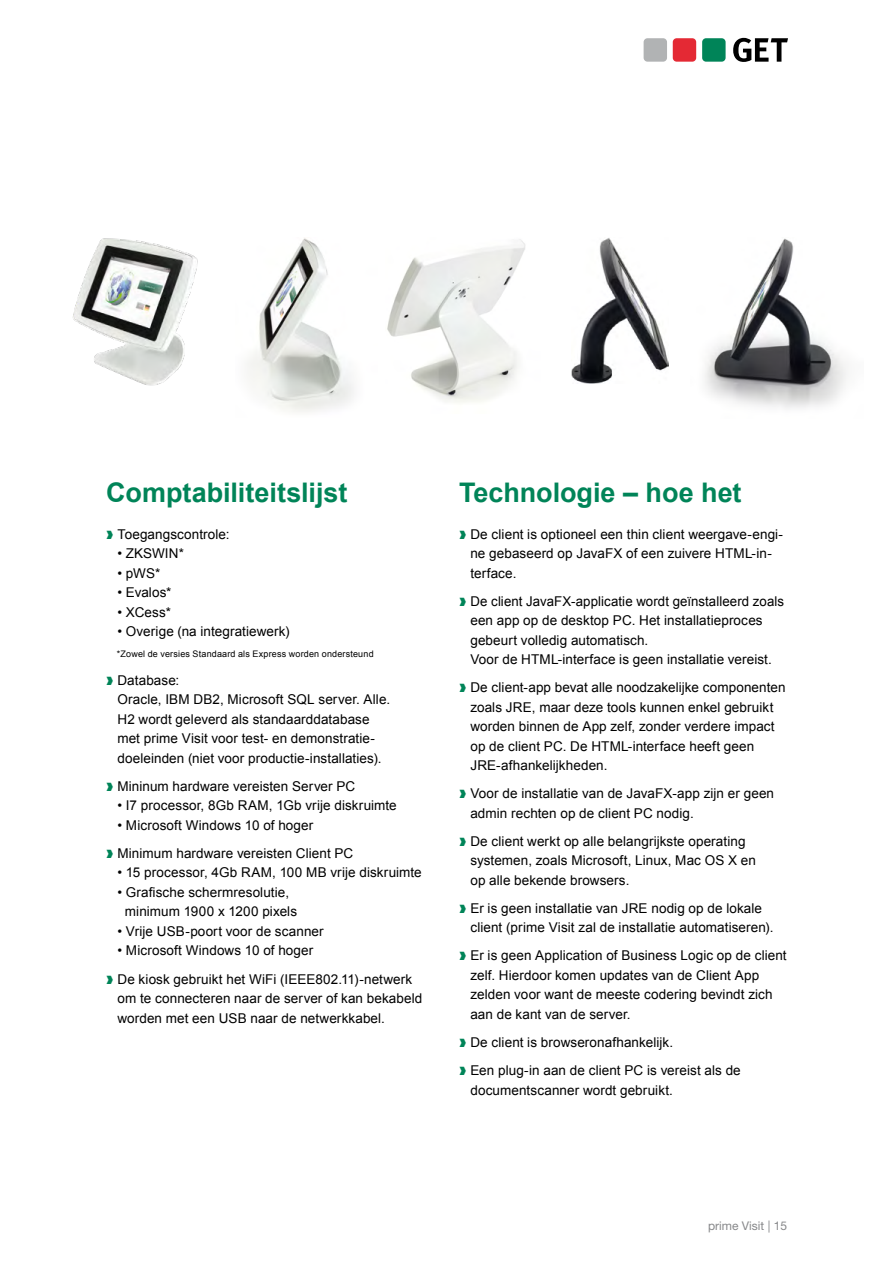
<style>
.page{position:relative;width:893px;height:1263px;background:#fff}
.page>*{position:absolute;margin:0;border:0;box-sizing:border-box;transform-origin:0 0}
.t1{font:700 27px "Arial";color:#008458}
.t2{font:13.5px/19.5px "Arial";letter-spacing:.005em;color:#000}
.t3{font:12px "Helvetica Neue LT Std";color:#87888a}
.t4{font:9px "Arial";letter-spacing:.02em;color:#000}
.s1{color:#008458}
</style>
<div class="page">
<img style="left:73px;top:238px;width:125px;height:148px">
<img style="left:247px;top:238px;width:107px;height:174px">
<img style="left:387px;top:239px;width:138px;height:164px">
<img style="left:572px;top:238px;width:96px;height:146px">
<img style="left:704px;top:238px;width:143px;height:171px">
<svg style="left:733px;top:38px;width:55px;height:24px"></svg>
<div style="left:702px;top:38px;width:24px;height:24px;background:#008458;border-radius:4px"></div>
<div style="left:673px;top:38px;width:23px;height:24px;background:#e42934;border-radius:4px"></div>
<div style="left:644px;top:38px;width:23px;height:24px;background:#b1b3b4;border-radius:4px"></div>
<h1 class="t1" style="left:106px;top:475px;width:243px">Comptabiliteitslijst</h1>
<p class="t2" style="left:106px;top:525px;width:125px"><span class="s1">❱</span> Toegangscontrole:</p>
<p class="t2" style="left:117px;top:544px;width:68px">• ZKSWIN*</p>
<p class="t2" style="left:117px;top:564px;width:44px">• pWS*</p>
<p class="t2" style="left:117px;top:583px;width:56px">• Evalos*</p>
<p class="t2" style="left:117px;top:602px;width:55px">• XCess*</p>
<p class="t2" style="left:117px;top:622px;width:174px">• Overige (na integratiewerk)</p>
<p class="t4" style="left:117px;top:648px;width:258px">*Zowel de versies Standaard als Express worden ondersteund</p>
<p class="t2" style="left:117px;top:671px;width:274px;text-indent:-11px"><span class="s1">❱</span> Database:<br>Oracle, IBM DB2, Microsoft SQL server. Alle.<br>H2 wordt geleverd als standaarddatabase met prime Visit voor test- en demonstratie&shy;doeleinden (niet voor productie-installaties).</p>
<p class="t2" style="left:106px;top:777px;width:251px"><span class="s1">❱</span> Mininum hardware vereisten Server PC</p>
<p class="t2" style="left:117px;top:796px;width:281px">• I7 processor, 8Gb RAM, 1Gb vrije diskruimte</p>
<p class="t2" style="left:106px;top:811px;width:249px;line-height:28px;text-indent:11px">• Microsoft Windows 10 of hoger<br><span class="s1">❱</span> Minimum hardware vereisten Client PC</p>
<p class="t2" style="left:117px;top:863px;width:306px">• 15 processor, 4Gb RAM, 100 MB vrije diskruimte</p>
<p class="t2" style="left:117px;top:883px;width:181px;text-align:center">• Grafische schermresolutie, minimum 1900 x 1200 pixels</p>
<p class="t2" style="left:117px;top:922px;width:208px">• Vrije USB-poort voor de scanner</p>
<p class="t2" style="left:106px;top:937px;width:307px;line-height:28px;text-indent:11px">• Microsoft Windows 10 of hoger<br><span class="s1">❱</span> De kiosk gebruikt het WiFi (IEEE802.11)-netwerk</p>
<p class="t2" style="left:117px;top:989px;width:306px">om te connecteren naar de server of kan bekabeld worden met een USB naar de netwerkkabel.</p>
<h1 class="t1" style="left:459px;top:475px;width:284px">Technologie – hoe het</h1>
<p class="t2" style="left:470px;top:524px;width:314px;text-indent:-11px"><span class="s1">❱</span> De client is optioneel een thin client weergave-engi&shy;ne gebaseerd op JavaFX of een zuivere HTML-in&shy;terface.</p>
<p class="t2" style="left:470px;top:592px;width:315px;text-indent:-11px"><span class="s1">❱</span> De client JavaFX-applicatie wordt geïnstalleerd zoals een app op de desktop PC. Het installatieproces gebeurt volledig automatisch.<br>Voor de HTML-interface is geen installatie vereist.</p>
<p class="t2" style="left:470px;top:678px;width:317px;text-indent:-11px"><span class="s1">❱</span> De client-app bevat alle noodzakelijke componenten zoals JRE, maar deze tools kunnen enkel gebruikt worden binnen de App zelf, zonder verdere impact op de client PC. De HTML-interface heeft geen JRE-afhankelijkheden.</p>
<p class="t2" style="left:470px;top:784px;width:305px;text-indent:-11px"><span class="s1">❱</span> Voor de installatie van de JavaFX-app zijn er geen admin rechten op de client PC nodig.</p>
<p class="t2" style="left:470px;top:832px;width:287px;text-indent:-11px"><span class="s1">❱</span> De client werkt op alle belangrijkste operating systemen, zoals Microsoft, Linux, Mac OS X en op alle bekende browsers.</p>
<p class="t2" style="left:470px;top:899px;width:305px;text-indent:-11px"><span class="s1">❱</span> Er is geen installatie van JRE nodig op de lokale client (prime Visit zal de installatie automatiseren).</p>
<p class="t2" style="left:470px;top:946px;width:318px;text-indent:-11px"><span class="s1">❱</span> Er is geen Application of Business Logic op de client zelf. Hierdoor komen updates van de Client App zelden voor want de meeste codering bevindt zich aan de kant van de server.</p>
<p class="t2" style="left:459px;top:1028px;width:283px;line-height:28px"><span class="s1">❱</span> De client is browseronafhankelijk.<br><span class="s1">❱</span> Een plug-in aan de client PC is vereist als de</p>
<p class="t2" style="left:470px;top:1080px;width:204px">documentscanner wordt gebruikt.</p>
<p class="t3" style="left:708px;top:1218px;width:80px">prime Visit | 15</p>
</div>
